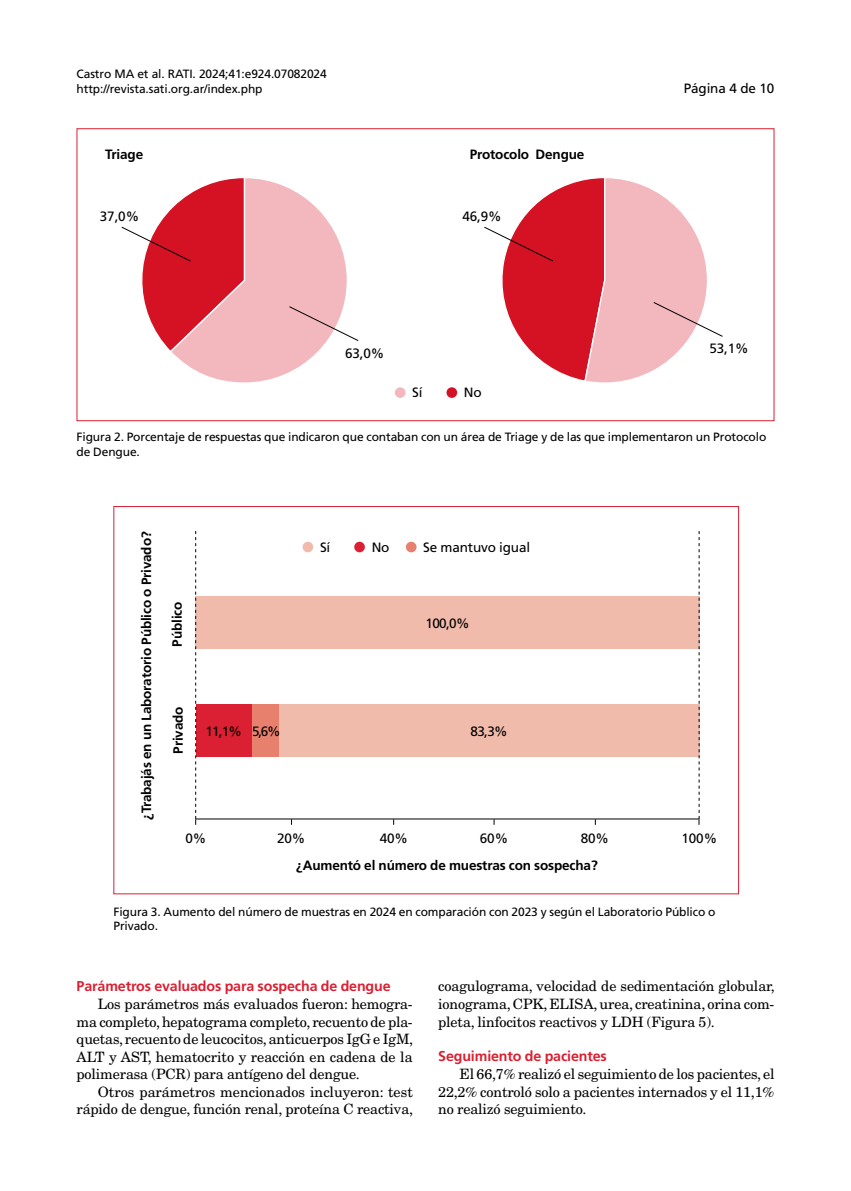
<style>
.page{position:relative;width:851px;height:1191px;background:#fff}
.page>*{position:absolute;margin:0;border:0;box-sizing:border-box;transform-origin:0 0}
.t1{font:14.25px/17.5px "New Century Schlbk LT Std";letter-spacing:-.01em;color:#000;text-align:justify}
.t2{font:700 14.25px "Frutiger LT Std";letter-spacing:-.01em;color:#da2032}
.t3{font:700 13.5px "Frutiger LT Std";letter-spacing:-.01em;color:#000}
.t4{font:13.5px "Frutiger LT Std";letter-spacing:-.01em;color:#000}
.t5{font:12px/14.2px "Frutiger LT Std";letter-spacing:-.01em;color:#000}
</style>
<div class="page">
<svg style="left:121px;top:178px;width:238px;height:205px"></svg>
<svg style="left:484px;top:178px;width:239px;height:205px"></svg>
<div style="left:395px;top:387px;width:10px;height:11px;background:#f3b8bd;border-radius:50%"></div>
<div style="left:446px;top:387px;width:11px;height:11px;background:#d51224;border-radius:50%"></div>
<div style="left:302px;top:542px;width:11px;height:10px;background:#f1bbac;border-radius:50%"></div>
<div style="left:406px;top:542px;width:10px;height:10px;background:#e7816e;border-radius:50%"></div>
<div style="left:354px;top:542px;width:11px;height:10px;background:#da2032;border-radius:50%"></div>
<div style="left:195px;top:596px;width:504px;height:53px;background:#f1bbac"></div>
<div style="left:279px;top:704px;width:420px;height:52px;background:#f1bbac"></div>
<div style="left:251px;top:704px;width:28px;height:52px;background:#e7816e"></div>
<div style="left:196px;top:704px;width:55px;height:52px;background:#da2032"></div>
<hr style="left:195px;top:818px;width:504px;height:1px;background:#000">
<svg style="left:195px;top:531px;width:1px;height:294px"></svg>
<svg style="left:698px;top:531px;width:1px;height:294px"></svg>
<p class="t5" style="left:77px;top:66px;width:252px;line-height:15px">Castro MA et al. RATI. 2024;41:e924.07082024 http://revista.sati.org.ar/index.php</p>
<p class="t3" style="left:105px;top:146px;width:39px">Triage</p>
<p class="t3" style="left:469px;top:146px;width:116px">Protocolo Dengue</p>
<p class="t4" style="left:100px;top:208px;width:41px">37,0%</p>
<p class="t4" style="left:462px;top:208px;width:41px">46,9%</p>
<p class="t4" style="left:683px;top:80px;width:92px">Página 4 de 10</p>
<p class="t4" style="left:345px;top:345px;width:41px">63,0%</p>
<p class="t4" style="left:709px;top:341px;width:41px">53,1%</p>
<p class="t4" style="left:412px;top:385px;width:12px">Sí</p>
<p class="t4" style="left:464px;top:385px;width:19px">No</p>
<p class="t5" style="left:77px;top:430px;width:691px">Figura 2. Porcentaje de respuestas que indicaron que contaban con un área de Triage y de las que implementaron un Protocolo de Dengue.</p>
<p class="t3" style="left:138px;top:820px;width:290px;rotate:-90deg">¿Trabajás en un Laboratorio Público o Privado?</p>
<p class="t3" style="left:169px;top:646px;width:46px;rotate:-90deg">Público</p>
<p class="t4" style="left:320px;top:539px;width:12px">Sí</p>
<p class="t4" style="left:371px;top:539px;width:19px">No</p>
<p class="t4" style="left:423px;top:539px;width:108px">Se mantuvo igual</p>
<p class="t4" style="left:425px;top:615px;width:45px">100,0%</p>
<p class="t3" style="left:170px;top:753px;width:49px;rotate:-90deg">Privado</p>
<p class="t4" style="left:205px;top:723px;width:76px">11,1% 5,6%</p>
<p class="t4" style="left:470px;top:723px;width:39px">83,3%</p>
<p class="t4" style="left:185px;top:830px;width:22px">0%</p>
<p class="t4" style="left:277px;top:830px;width:30px">20%</p>
<p class="t4" style="left:380px;top:830px;width:30px">40%</p>
<p class="t4" style="left:480px;top:830px;width:30px">60%</p>
<p class="t4" style="left:580px;top:830px;width:30px">80%</p>
<p class="t4" style="left:681px;top:830px;width:37px">100%</p>
<p class="t3" style="left:296px;top:857px;width:303px">¿Aumentó el número de muestras con sospecha?</p>
<p class="t5" style="left:113px;top:904px;width:603px">Figura 3. Aumento del número de muestras en 2024 en comparación con 2023 y según el Laboratorio Público o<br>Privado.</p>
<p class="t2" style="left:77px;top:978px;width:315px">Parámetros evaluados para sospecha de dengue</p>
<p class="t1" style="left:77px;top:995px;width:338px;text-indent:21px">Los parámetros más evaluados fueron: hemogra&shy;ma completo, hepatograma completo, recuento de pla&shy;quetas, recuento de leucocitos, anticuerpos IgG e IgM, ALT y AST, hematocrito y reacción en cadena de la polimerasa (PCR) para antígeno del dengue.</p>
<p class="t1" style="left:77px;top:1083px;width:338px;text-align:right">Otros parámetros mencionados incluyeron: test rápido de dengue, función renal, proteína C reactiva,</p>
<p class="t1" style="left:438px;top:977px;width:338px">coagulograma, velocidad de sedimentación globular, ionograma, CPK, ELISA, urea, creatinina, orina com&shy;pleta, linfocitos reactivos y LDH (Figura 5).</p>
<p class="t2" style="left:438px;top:1048px;width:170px">Seguimiento de pacientes</p>
<p class="t1" style="left:438px;top:1065px;width:338px;text-indent:21px">El 66,7% realizó el seguimiento de los pacientes, el 22,2% controló solo a pacientes internados y el 11,1% no realizó seguimiento.</p>
</div>
